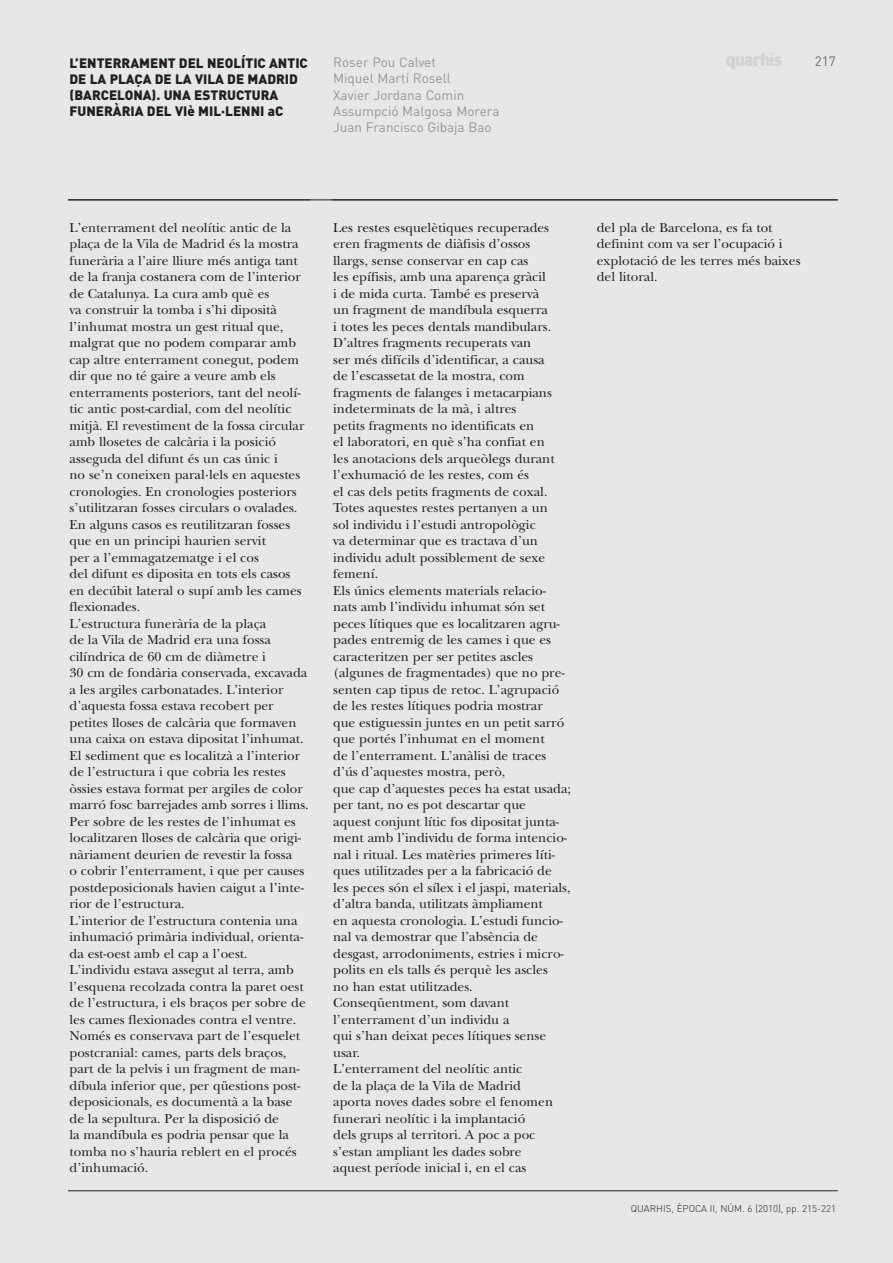
<style>
.page{position:relative;width:893px;height:1263px;background:#e6e7e9}
.page>*{position:absolute;margin:0;border:0;box-sizing:border-box;transform-origin:0 0}
.t1{font:900 18px "DIN";letter-spacing:-.06em;color:#d1d2d4}
.t2{font:13.5px/16.5px "New Baskerville";color:#231f20}
.t3{font:900 13.5px/16.2px "DIN";color:#231f20}
.t4{font:13.5px/16.2px "DIN";color:#939598}
.t5{font:13.5px "DIN";color:#6c6d70}
.t6{font:300 9.75px "DIN";color:#231f20}
</style>
<div class="page">
<hr style="left:68px;top:1190px;width:770px;height:1px;background:#231f20">
<hr style="left:68px;top:200px;width:770px;height:1px;background:#231f20">
<p class="t3" style="left:70px;top:55px;width:240px">L’ENTERRAMENT DEL NEOLÍTIC ANTIC<br>DE LA PLAÇA DE LA VILA DE MADRID (BARCELONA). UNA ESTRUCTURA<br>FUNERÀRIA DEL VIè MIL·LENNI aC</p>
<p class="t4" style="left:333px;top:54px;width:104px">Roser Pou Calvet</p>
<h1 class="t1" style="left:726px;top:49px;width:58px">quarhis</h1>
<p class="t5" style="left:815px;top:53px;width:23px">217</p>
<p class="t4" style="left:333px;top:71px;width:168px">Miquel Martí Rosell<br>Xavier Jordana Comin<br>Assumpció Malgosa Morera<br>Juan Francisco Gibaja Bao</p>
<p class="t2" style="left:70px;top:221px;width:241px">L’enterrament del neolític antic de la plaça de la Vila de Madrid és la mostra funerària a l’aire lliure més antiga tant de la franja costanera com de l’interior de Catalunya. La cura amb què es<br>va construir la tomba i s’hi diposità l’inhumat mostra un gest ritual que, malgrat que no podem comparar amb cap altre enterrament conegut, podem dir que no té gaire a veure amb els enterraments posteriors, tant del neolí&shy;tic antic post-cardial, com del neolític mitjà. El revestiment de la fossa circular amb llosetes de calcària i la posició asseguda del difunt és un cas únic i<br>no se’n coneixen paral·lels en aquestes cronologies. En cronologies posteriors s’utilitzaran fosses circulars o ovalades.<br>En alguns casos es reutilitzaran fosses que en un principi haurien servit<br>per a l’emmagatzematge i el cos<br>del difunt es diposita en tots els casos<br>en decúbit lateral o supí amb les cames flexionades.<br>L’estructura funerària de la plaça<br>de la Vila de Madrid era una fossa cilíndrica de 60 cm de diàmetre i<br>30 cm de fondària conservada, excavada a les argiles carbonatades. L’interior d’aquesta fossa estava recobert per petites lloses de calcària que formaven una caixa on estava dipositat l’inhumat.<br>El sediment que es localitzà a l’interior de l’estructura i que cobria les restes òssies estava format per argiles de color marró fosc barrejades amb sorres i llims.<br>Per sobre de les restes de l’inhumat es localitzaren lloses de calcària que origi&shy;nàriament deurien de revestir la fossa<br>o cobrir l’enterrament, i que per causes postdeposicionals havien caigut a l’inte&shy;rior de l’estructura.<br>L’interior de l’estructura contenia una inhumació primària individual, orienta&shy;da est-oest amb el cap a l’oest.<br>L’individu estava assegut al terra, amb l’esquena recolzada contra la paret oest de l’estructura, i els braços per sobre de les cames flexionades contra el ventre.<br>Només es conservava part de l’esquelet postcranial: cames, parts dels braços, part de la pelvis i un fragment de man&shy;díbula inferior que, per qüestions post&shy;deposicionals, es documentà a la base de la sepultura. Per la disposició de<br>la mandíbula es podria pensar que la tomba no s’hauria reblert en el procés d’inhumació.</p>
<p class="t2" style="left:333px;top:221px;width:239px">Les restes esquelètiques recuperades eren fragments de diàfisis d’ossos<br>llargs, sense conservar en cap cas<br>les epífisis, amb una aparença gràcil<br>i de mida curta. També es preservà<br>un fragment de mandíbula esquerra<br>i totes les peces dentals mandibulars.<br>D’altres fragments recuperats van<br>ser més difícils d’identificar, a causa<br>de l’escassetat de la mostra, com fragments de falanges i metacarpians indeterminats de la mà, i altres<br>petits fragments no identificats en<br>el laboratori, en què s’ha confiat en<br>les anotacions dels arqueòlegs durant l’exhumació de les restes, com és<br>el cas dels petits fragments de coxal.<br>Totes aquestes restes pertanyen a un<br>sol individu i l’estudi antropològic<br>va determinar que es tractava d’un individu adult possiblement de sexe femení.<br>Els únics elements materials relacio&shy;nats amb l’individu inhumat són set peces lítiques que es localitzaren agru&shy;pades entremig de les cames i que es caracteritzen per ser petites ascles (algunes de fragmentades) que no pre&shy;senten cap tipus de retoc. L’agrupació de les restes lítiques podria mostrar<br>que estiguessin juntes en un petit sarró que portés l’inhumat en el moment<br>de l’enterrament. L’anàlisi de traces d’ús d’aquestes mostra, però,<br>que cap d’aquestes peces ha estat usada; per tant, no es pot descartar que<br>aquest conjunt lític fos dipositat junta&shy;ment amb l’individu de forma intencio&shy;nal i ritual. Les matèries primeres líti&shy;ques utilitzades per a la fabricació de<br>les peces són el sílex i el jaspi, materials, d’altra banda, utilitzats àmpliament<br>en aquesta cronologia. L’estudi funcio&shy;nal va demostrar que l’absència de desgast, arrodoniments, estries i micro&shy;polits en els talls és perquè les ascles<br>no han estat utilitzades.<br>Conseqüentment, som davant l’enterrament d’un individu a<br>qui s’han deixat peces lítiques sense usar.<br>L’enterrament del neolític antic<br>de la plaça de la Vila de Madrid<br>aporta noves dades sobre el fenomen funerari neolític i la implantació<br>dels grups al territori. A poc a poc s’estan ampliant les dades sobre<br>aquest període inicial i, en el cas</p>
<p class="t2" style="left:597px;top:221px;width:205px">del pla de Barcelona, es fa tot definint com va ser l’ocupació i explotació de les terres més baixes del litoral.</p>
<p class="t6" style="left:631px;top:1202px;width:207px">QUARHIS, ÈPOCA II, NÚM. 6 (2010), pp. 215-221</p>
</div>
